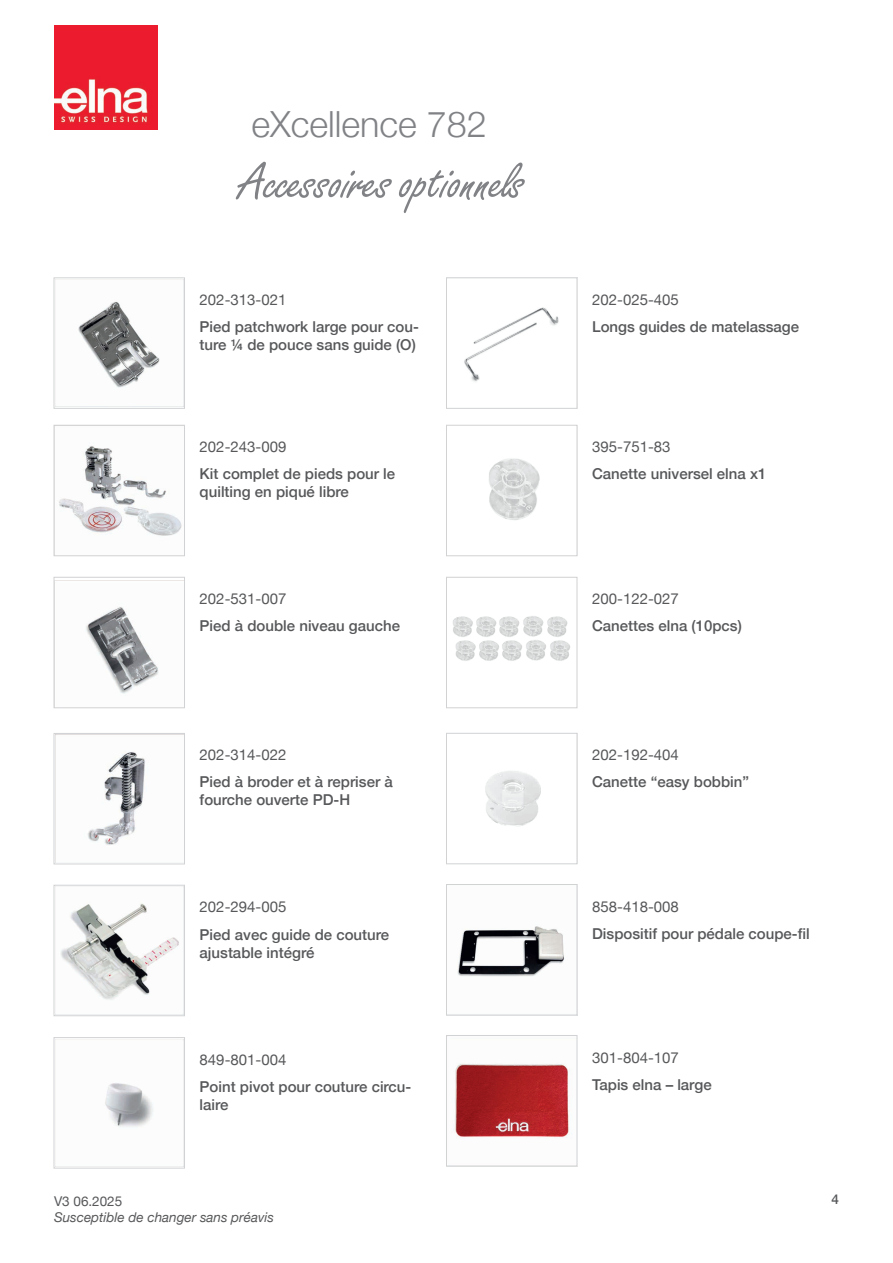
<style>
.page{position:relative;width:893px;height:1263px;background:#fff}
.page>*{position:absolute;margin:0;border:0;box-sizing:border-box;transform-origin:0 0}
.t1{font:52.5px "Freestyle Script Std";color:#808285}
.t2{font:300 36px "Helvetica Neue";color:#808285}
.t3{font:500 15px/18px "Helvetica Neue";color:#57585a}
.t4{font:15px "Helvetica Neue";color:#57585a}
.t5{font:italic 13.5px "Helvetica Neue";color:#57585a}
.t6{font:13.5px "Helvetica Neue";color:#57585a}
.t7{font:500 13.5px "Helvetica Neue";color:#57585a}
</style>
<div class="page">
<img style="left:59px;top:446px;width:123px;height:90px">
<div style="left:54px;top:425px;width:131px;height:131px;border:1px solid #d1d2d4"></div>
<img style="left:56px;top:580px;width:127px;height:114px">
<div style="left:54px;top:577px;width:131px;height:131px;border:1px solid #d1d2d4"></div>
<img style="left:87px;top:752px;width:58px;height:93px">
<div style="left:54px;top:733px;width:131px;height:131px;border:1px solid #d1d2d4"></div>
<img style="left:60px;top:903px;width:119px;height:97px">
<div style="left:54px;top:885px;width:131px;height:131px;border:1px solid #d1d2d4"></div>
<img style="left:457px;top:926px;width:107px;height:51px">
<div style="left:446px;top:884px;width:131px;height:131px;border:1px solid #d1d2d4"></div>
<img style="left:464px;top:307px;width:95px;height:75px">
<div style="left:446px;top:277px;width:131px;height:132px;border:1px solid #d1d2d4"></div>
<img style="left:489px;top:458px;width:51px;height:62px">
<div style="left:446px;top:425px;width:131px;height:131px;border:1px solid #d1d2d4"></div>
<img style="left:453px;top:616px;width:117px;height:45px">
<div style="left:446px;top:577px;width:131px;height:131px;border:1px solid #d1d2d4"></div>
<img style="left:56px;top:279px;width:127px;height:128px">
<div style="left:54px;top:277px;width:131px;height:132px;border:1px solid #d1d2d4"></div>
<img style="left:485px;top:771px;width:56px;height:56px">
<div style="left:446px;top:733px;width:131px;height:131px;border:1px solid #d1d2d4"></div>
<img style="left:453px;top:1063px;width:119px;height:75px">
<div style="left:446px;top:1035px;width:131px;height:131px;border:1px solid #d1d2d4"></div>
<img style="left:56px;top:1039px;width:127px;height:88px">
<div style="left:54px;top:1037px;width:131px;height:131px;border:1px solid #d1d2d4"></div>
<img style="left:54px;top:26px;width:104px;height:103px">
<h2 class="t2" style="left:251px;top:95px;width:237px">eXcellence 782</h2>
<h1 class="t1" style="left:238px;top:151px;width:287px">Accessoires optionnels</h1>
<p class="t4" style="left:200px;top:289px;width:88px">202-313-021</p>
<p class="t4" style="left:592px;top:289px;width:88px">202-025-405</p>
<p class="t3" style="left:200px;top:317px;width:221px">Pied patchwork large pour cou&shy;ture ¼ de pouce sans guide (O)</p>
<p class="t3" style="left:592px;top:317px;width:209px">Longs guides de matelassage</p>
<p class="t4" style="left:200px;top:436px;width:88px">202-243-009</p>
<p class="t4" style="left:592px;top:436px;width:80px">395-751-83</p>
<p class="t3" style="left:200px;top:464px;width:197px">Kit complet de pieds pour le quilting en piqué libre</p>
<p class="t3" style="left:592px;top:464px;width:176px">Canette universel elna x1</p>
<p class="t4" style="left:200px;top:588px;width:88px">202-531-007</p>
<p class="t4" style="left:592px;top:588px;width:88px">200-122-027</p>
<p class="t3" style="left:200px;top:616px;width:202px">Pied à double niveau gauche</p>
<p class="t3" style="left:592px;top:616px;width:151px">Canettes elna (10pcs)</p>
<p class="t4" style="left:200px;top:744px;width:88px">202-314-022</p>
<p class="t3" style="left:200px;top:772px;width:195px">Pied à broder et à repriser à fourche ouverte PD-H</p>
<p class="t4" style="left:592px;top:744px;width:88px">202-192-404</p>
<p class="t3" style="left:592px;top:772px;width:158px">Canette “easy bobbin”</p>
<p class="t4" style="left:200px;top:896px;width:88px">202-294-005</p>
<p class="t4" style="left:592px;top:895px;width:88px">858-418-008</p>
<p class="t3" style="left:200px;top:924px;width:191px">Pied avec guide de couture ajustable intégré</p>
<p class="t3" style="left:592px;top:924px;width:219px">Dispositif pour pédale coupe-fil</p>
<p class="t6" style="left:54px;top:1191px;width:70px">V3 06.2025</p>
<p class="t4" style="left:200px;top:1048px;width:88px">849-801-004</p>
<p class="t4" style="left:592px;top:1046px;width:88px">301-804-107</p>
<p class="t3" style="left:200px;top:1077px;width:213px">Point pivot pour couture circu&shy;laire</p>
<p class="t3" style="left:592px;top:1075px;width:121px">Tapis elna – large</p>
<p class="t5" style="left:54px;top:1207px;width:222px">Susceptible de changer sans préavis</p>
<p class="t7" style="left:831px;top:1188px;width:9px">4</p>
</div>
